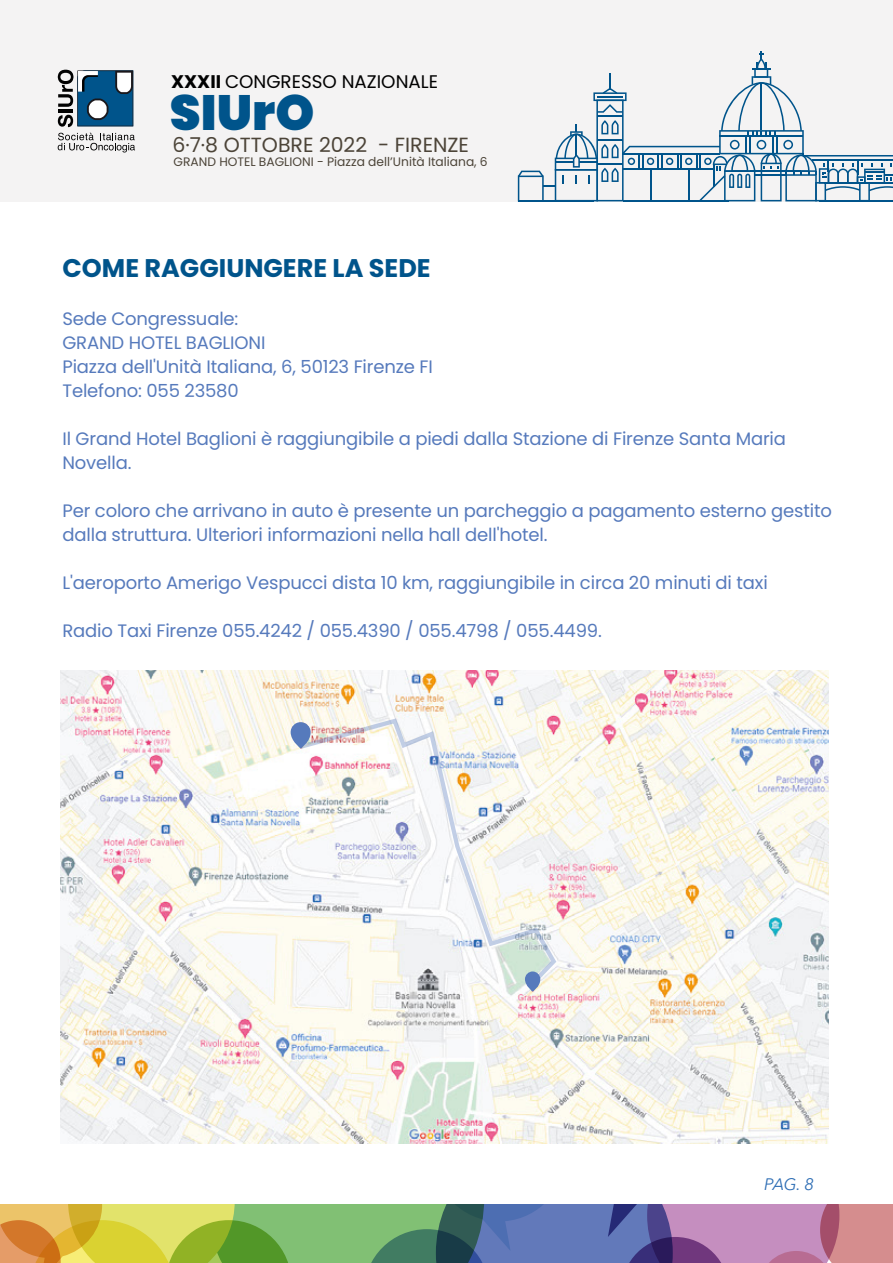
<style>
.page{position:relative;width:893px;height:1263px;background:#fff}
.page>*{position:absolute;margin:0;border:0;box-sizing:border-box;transform-origin:0 0}
.t1{font:900 49.5px "Poppins";color:#00548b}
.t2{font:700 25.5px "Poppins";color:#00548b}
.t3{font:20.4px "Poppins";color:#4c4438}
.t4{font:18.3px "Poppins";color:#010101}
.t5{font:18px/24px "Poppins";letter-spacing:-.01em;color:#567abc}
.t6{font:italic 16.5px "Avenir Next LT Pro";color:#2d6db4}
.t7{font:12.3px "Poppins";color:#4c4438}
.s1{font-weight:700}
</style>
<div class="page">
<div style="left:0;top:0;width:893px;height:202px;background:#f4f3f3"></div>
<svg style="left:0;top:1204px;width:893px;height:59px;background:#95957c"></svg>
<svg style="left:58px;top:133px;width:77px;height:19px"></svg>
<svg style="left:58px;top:70px;width:75px;height:57px"></svg>
<svg style="left:518px;top:51px;width:375px;height:150px"></svg>
<hr style="left:623px;top:200px;width:106px;height:1px;background:#00548b">
<hr style="left:518px;top:200px;width:75px;height:1px;background:#00548b">
<hr style="left:819px;top:200px;width:74px;height:1px;background:#00548b">
<img style="left:61px;top:671px;width:767px;height:472px">
<svg style="left:300px;top:718px;width:256px;height:267px"></svg>
<svg style="left:291px;top:722px;width:20px;height:26px"></svg>
<svg style="left:525px;top:971px;width:15px;height:20px"></svg>
<p class="t4" style="left:171px;top:71px;width:268px"><span class="s1">XXXII</span> CONGRESSO NAZIONALE</p>
<h1 class="t1" style="left:170px;top:84px;width:146px">SIUrO</h1>
<p class="t7" style="left:174px;top:155px;width:316px">GRAND HOTEL BAGLIONI - Piazza dell’Unità Italiana, 6</p>
<p class="t3" style="left:172px;top:133px;width:298px">6·7·8 OTTOBRE 2022 - FIRENZE</p>
<h2 class="t2" style="left:62px;top:253px;width:370px">COME RAGGIUNGERE LA SEDE</h2>
<p class="t5" style="left:62px;top:307px;width:372px">Sede Congressuale:<br>GRAND HOTEL BAGLIONI<br>Piazza dell'Unità Italiana, 6, 50123 Firenze FI<br>Telefono: 055 23580</p>
<p class="t5" style="left:62px;top:427px;width:725px">Il Grand Hotel Baglioni è raggiungibile a piedi dalla Stazione di Firenze Santa Maria<br>Novella.</p>
<p class="t5" style="left:62px;top:499px;width:771px">Per coloro che arrivano in auto è presente un parcheggio a pagamento esterno gestito dalla struttura. Ulteriori informazioni nella hall dell'hotel.</p>
<p class="t5" style="left:62px;top:571px;width:707px">L'aeroporto Amerigo Vespucci dista 10 km, raggiungibile in circa 20 minuti di taxi</p>
<p class="t5" style="left:62px;top:619px;width:541px">Radio Taxi Firenze 055.4242 / 055.4390 / 055.4798 / 055.4499.</p>
<p class="t6" style="left:764px;top:1174px;width:51px">PAG. 8</p>
</div>
